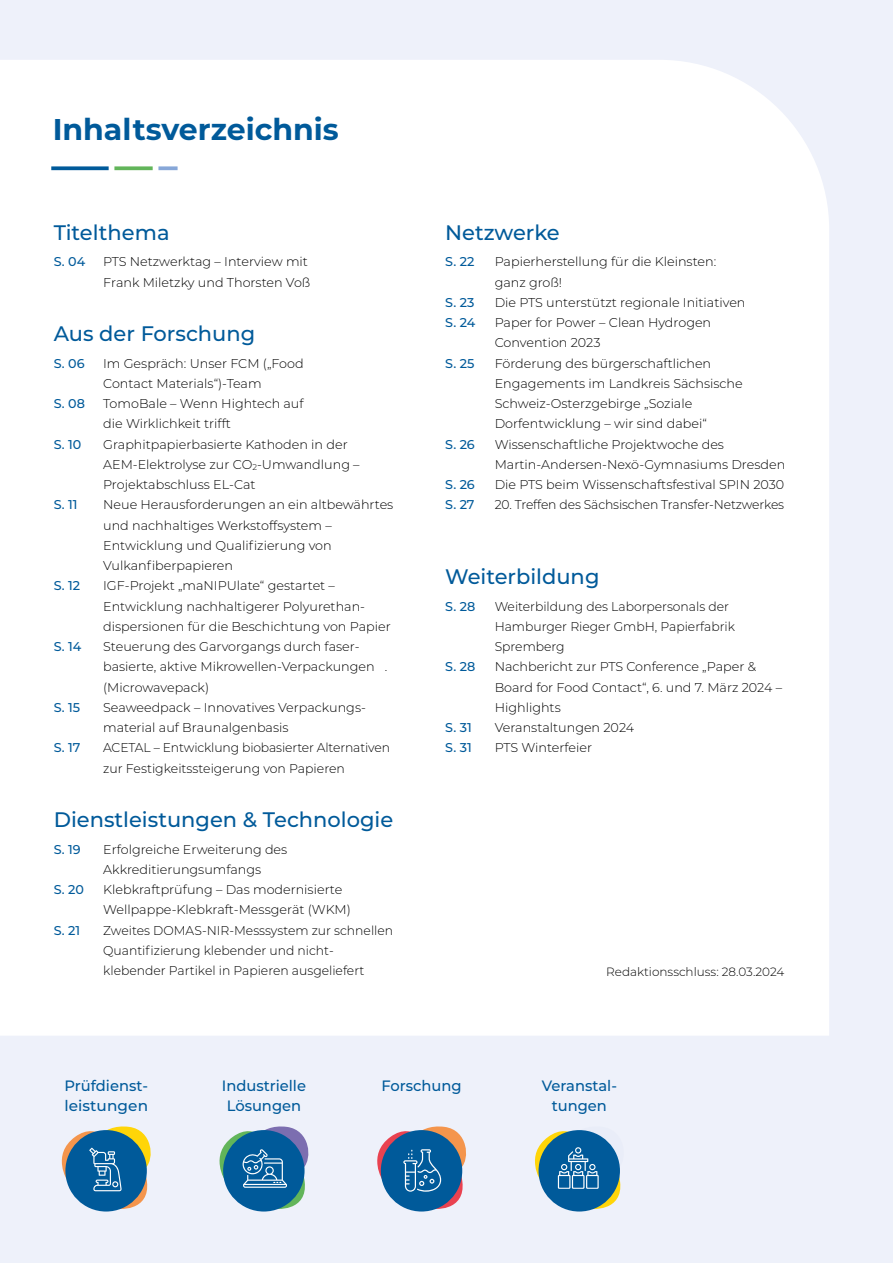
<style>
.page{position:relative;width:893px;height:1263px;background:#eef1fa}
.page>*{position:absolute;margin:0;border:0;box-sizing:border-box;transform-origin:0 0}
.Headline{font:700 30px "Montserrat";color:#005a9a}
.t1{font:500 21px "Montserrat";color:#005a9a}
.t2{font:500 15px/20.2px "Montserrat";color:#005a9a;text-align:center}
.t3{font:300 12.75px/20.2px "Montserrat";color:#000}
.t4{font:500 12.75px "Montserrat";color:#005a9a}
.t5{font:300 12px "Montserrat";color:#000}
</style>
<div class="page">
<div style="left:0;top:60px;width:829px;height:976px;background:#fff"></div>
<svg style="left:51px;top:166px;width:58px;height:4px"></svg>
<svg style="left:114px;top:166px;width:39px;height:4px"></svg>
<svg style="left:158px;top:166px;width:20px;height:4px"></svg>
<svg style="left:61px;top:1126px;width:90px;height:85px"></svg>
<svg style="left:219px;top:1126px;width:90px;height:85px"></svg>
<svg style="left:377px;top:1126px;width:89px;height:85px"></svg>
<svg style="left:535px;top:1130px;width:86px;height:81px"></svg>
<p class="Headline" style="left:53px;top:107px;width:288px">Inhaltsverzeichnis</p>
<p class="t1" style="left:54px;top:218px;width:117px">Titelthema</p>
<p class="t4" style="left:54px;top:253px;width:33px">S. 04</p>
<p class="t3" style="left:103px;top:251px;width:209px">PTS Netzwerktag – Interview mit<br>Frank Miletzky und Thorsten Voß</p>
<p class="t1" style="left:54px;top:319px;width:203px">Aus der Forschung</p>
<p class="t4" style="left:54px;top:354px;width:32px">S. 06</p>
<p class="t3" style="left:103px;top:352px;width:202px">Im Gespräch: Unser FCM („Food<br>Contact Materials“)-Team</p>
<p class="t4" style="left:54px;top:395px;width:33px">S. 08</p>
<p class="t3" style="left:103px;top:393px;width:202px">TomoBale – Wenn Hightech auf die Wirklichkeit trifft</p>
<p class="t4" style="left:54px;top:435px;width:29px">S. 10</p>
<p class="t3" style="left:103px;top:433px;width:258px">Graphitpapierbasierte Kathoden in der<br>AEM-Elektrolyse zur CO<sub>2</sub>-Umwandlung –<br>Projektabschluss EL-Cat</p>
<p class="t4" style="left:54px;top:496px;width:25px">S. 11</p>
<p class="t3" style="left:103px;top:494px;width:292px">Neue Herausforderungen an ein altbewährtes und nachhaltiges Werkstoffsystem – Entwicklung und Qualifizierung von Vulkanfiberpapieren</p>
<p class="t4" style="left:54px;top:577px;width:28px">S. 12</p>
<p class="t3" style="left:103px;top:575px;width:289px">IGF-Projekt „maNIPUlate“ gestartet –<br>Entwicklung nachhaltigerer Polyurethan&shy;dispersionen für die Beschichtung von Papier</p>
<p class="t4" style="left:54px;top:638px;width:29px">S. 14</p>
<p class="t3" style="left:103px;top:636px;width:273px">Steuerung des Garvorgangs durch faser&shy;basierte, aktive Mikrowellen-Verpackungen (Microwavepack)</p>
<p class="t4" style="left:54px;top:698px;width:28px">S. 15</p>
<p class="t3" style="left:103px;top:697px;width:264px">Seaweedpack – Innovatives Verpackungs&shy;material auf Braunalgenbasis</p>
<p class="t4" style="left:54px;top:739px;width:28px">S. 17</p>
<p class="t3" style="left:103px;top:737px;width:288px">ACETAL – Entwicklung biobasierter Alternativen zur Festigkeitssteigerung von Papieren</p>
<p class="t1" style="left:54px;top:805px;width:341px">Dienstleistungen &amp; Technologie</p>
<p class="t4" style="left:54px;top:840px;width:29px">S. 19</p>
<p class="t3" style="left:103px;top:838px;width:186px">Erfolgreiche Erweiterung des<br>Akkreditierungsumfangs</p>
<p class="t4" style="left:54px;top:881px;width:32px">S. 20</p>
<p class="t3" style="left:103px;top:879px;width:249px">Klebkraftprüfung – Das modernisierte<br>Wellpappe-Klebkraft-Messgerät (WKM)</p>
<p class="t4" style="left:54px;top:921px;width:28px">S. 21</p>
<p class="t3" style="left:103px;top:919px;width:291px">Zweites DOMAS-NIR-Messsystem zur schnellen<br>Quantifizierung klebender und nicht&shy;klebender Partikel in Papieren ausgeliefert</p>
<p class="t1" style="left:445px;top:218px;width:116px">Netzwerke</p>
<p class="t4" style="left:445px;top:253px;width:31px">S. 22</p>
<p class="t3" style="left:495px;top:251px;width:223px">Papierherstellung für die Kleinsten: ganz groß!</p>
<p class="t4" style="left:445px;top:293px;width:31px">S. 23</p>
<p class="t3" style="left:495px;top:292px;width:252px">Die PTS unterstützt regionale Initiativen</p>
<p class="t4" style="left:445px;top:314px;width:32px">S. 24</p>
<p class="t3" style="left:495px;top:312px;width:218px">Paper for Power – Clean Hydrogen<br>Convention 2023</p>
<p class="t4" style="left:445px;top:354px;width:31px">S. 25</p>
<p class="t3" style="left:495px;top:352px;width:250px">Förderung des bürgerschaftlichen Engagements im Landkreis Sächsische Schweiz-Osterzgebirge „Soziale Dorfentwicklung – wir sind dabei“</p>
<p class="t4" style="left:445px;top:435px;width:31px">S. 26</p>
<p class="t3" style="left:495px;top:433px;width:292px">Wissenschaftliche Projektwoche des<br>Martin-Andersen-Nexö-Gymnasiums Dresden</p>
<p class="t4" style="left:445px;top:476px;width:31px">S. 26</p>
<p class="t3" style="left:495px;top:474px;width:291px">Die PTS beim Wissenschaftsfestival SPIN 2030</p>
<p class="t4" style="left:445px;top:496px;width:31px">S. 27</p>
<p class="t3" style="left:495px;top:494px;width:291px">20. Treffen des Sächsischen Transfer-Netzwerkes</p>
<p class="t1" style="left:445px;top:562px;width:156px">Weiterbildung</p>
<p class="t4" style="left:445px;top:597px;width:32px">S. 28</p>
<p class="t3" style="left:495px;top:595px;width:242px">Weiterbildung des Laborpersonals der<br>Hamburger Rieger GmbH, Papierfabrik<br>Spremberg</p>
<p class="t4" style="left:445px;top:658px;width:32px">S. 28</p>
<p class="t3" style="left:495px;top:656px;width:289px">Nachbericht zur PTS Conference „Paper &amp;<br>Board for Food Contact“, 6. und 7. März 2024 –<br>Highlights</p>
<p class="t4" style="left:445px;top:719px;width:28px">S. 31</p>
<p class="t3" style="left:495px;top:717px;width:141px">Veranstaltungen 2024</p>
<p class="t4" style="left:445px;top:739px;width:28px">S. 31</p>
<p class="t3" style="left:495px;top:737px;width:99px">PTS Winterfeier</p>
<p class="t5" style="left:606px;top:963px;width:180px">Redaktionsschluss: 28.03.2024</p>
<p class="t2" style="left:64px;top:1075px;width:85px;text-align:left">Prüfdienst&shy;leistungen</p>
<p class="t2" style="left:222px;top:1075px;width:86px">Industrielle<br>Lösungen</p>
<p class="t2" style="left:382px;top:1075px;width:82px">Forschung</p>
<p class="t2" style="left:542px;top:1075px;width:77px">Veranstal&shy;tungen</p>
</div>
